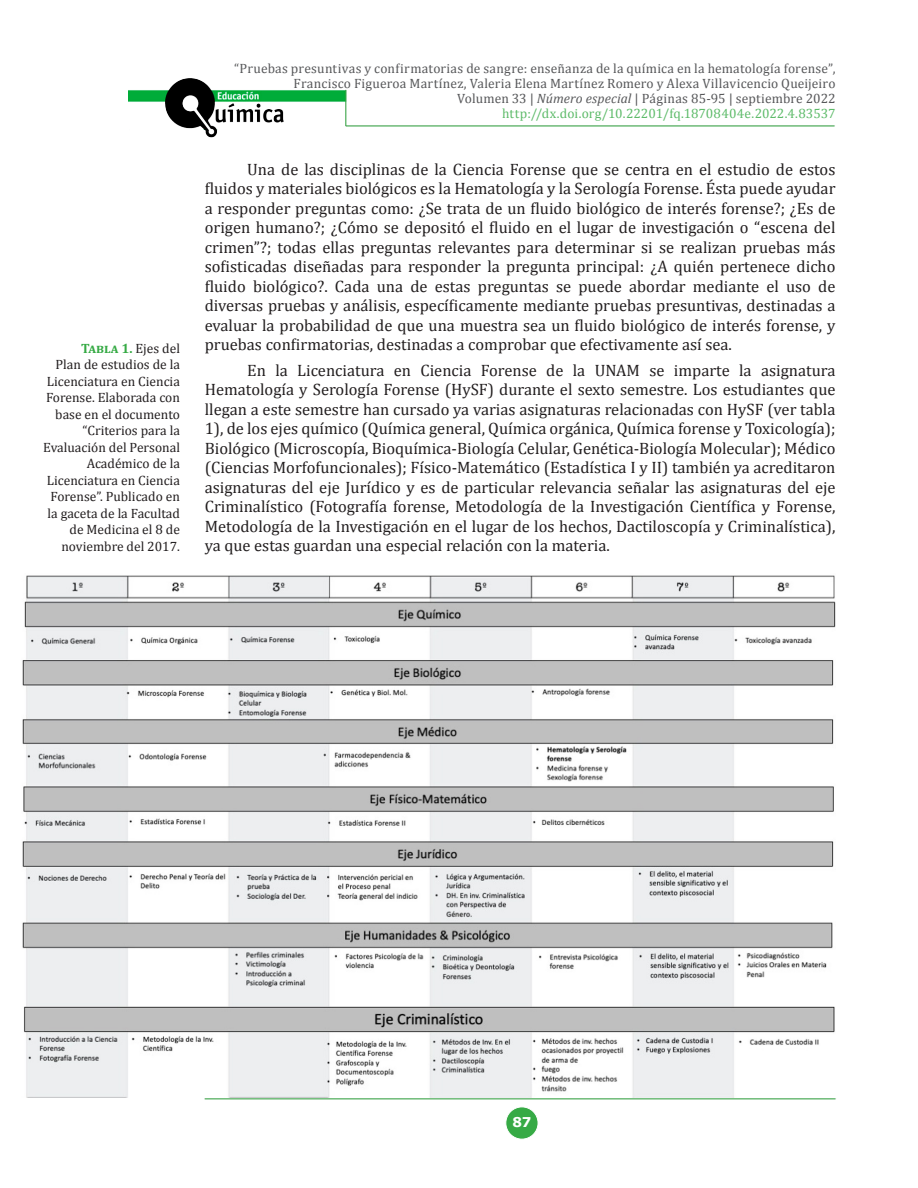
<style>
.page{position:relative;width:918px;height:1188px;background:#fff}
.page>*{position:absolute;margin:0;border:0;box-sizing:border-box;transform-origin:0 0}
.P-San{font:16.5px/19.5px "Cambria";color:#231f20;text-align:justify}
.t1{font:13.5px/15px "Cambria";letter-spacing:.015em;color:#57585a;text-align:right}
.PieImg{font:13.5px/16.5px "Cambria";color:#231f20;text-align:right}
.t2{font:700 13.5px "Verdana";color:#fff}
.s1{font-weight:700;color:#36aa45}
.s2{font-style:italic}
.s3{color:#5ebb6a}
</style>
<div class="page">
<img style="left:128px;top:78px;width:217px;height:59px">
<hr style="left:345px;top:125px;width:491px;height:2px;background:#85c38d">
<hr style="left:346px;top:126px;width:489px;height:1px;background:#36aa45">
<hr style="left:345px;top:89px;width:2px;height:38px;background:#231f20;opacity:.44">
<hr style="left:346px;top:90px;width:1px;height:36px;background:#36aa45">
<div style="left:506px;top:1107px;width:32px;height:32px;background:#36aa45;border-radius:50%"></div>
<div style="left:505px;top:1107px;width:33px;height:33px;border:1px solid #fff;border-radius:50%"></div>
<hr style="left:204px;top:1098px;width:632px;height:2px;background:#76be7f">
<hr style="left:205px;top:1099px;width:631px;height:1px;background:#36aa45">
<img style="left:22px;top:575px;width:814px;height:523px">
<p class="PieImg" style="left:43px;top:340px;width:138px"><span class="s1">Tabla 1.</span> Ejes del<br>Plan de estudios de la<br>Licenciatura en Ciencia<br>Forense. Elaborada con base en el documento “Criterios para la<br>Evaluación del Personal<br>Académico de la<br>Licenciatura en Ciencia<br>Forense”. Publicado en la gaceta de la Facultad de Medicina el 8 de noviembre del 2017.</p>
<p class="t1" style="left:234px;top:61px;width:603px">“Pruebas presuntivas y confirmatorias de sangre: enseñanza de la química en la hematología forense”, Francisco Figueroa Martínez, Valeria Elena Martínez Romero y Alexa Villavicencio Queijeiro<br>Volumen 33 | <span class="s2">Número especial</span> | Páginas 85-95 | septiembre 2022 <span class="s3">http://dx.doi.org/10.22201/fq.18708404e.2022.4.83537</span></p>
<p class="P-San" style="left:205px;top:160px;width:632px;text-indent:43px">Una de las disciplinas de la Ciencia Forense que se centra en el estudio de estos fluidos y materiales biológicos es la Hematología y la Serología Forense. Ésta puede ayudar a responder preguntas como: ¿Se trata de un fluido biológico de interés forense?; ¿Es de origen humano?; ¿Cómo se depositó el fluido en el lugar de investigación o “escena del crimen”?; todas ellas preguntas relevantes para determinar si se realizan pruebas más sofisticadas diseñadas para responder la pregunta principal: ¿A quién pertenece dicho fluido biológico?. Cada una de estas preguntas se puede abordar mediante el uso de diversas pruebas y análisis, específicamente mediante pruebas presuntivas, destinadas a evaluar la probabilidad de que una muestra sea un fluido biológico de interés forense, y pruebas confirmatorias, destinadas a comprobar que efectivamente así sea.</p>
<p class="P-San" style="left:205px;top:361px;width:632px;text-indent:43px">En la Licenciatura en Ciencia Forense de la UNAM se imparte la asignatura Hematología y Serología Forense (HySF) durante el sexto semestre. Los estudiantes que llegan a este semestre han cursado ya varias asignaturas relacionadas con HySF (ver tabla 1), de los ejes químico (Química general, Química orgánica, Química forense y Toxicología); Biológico (Microscopía, Bioquímica-Biología Celular, Genética-Biología Molecular); Médico (Ciencias Morfofuncionales); Físico-Matemático (Estadística I y II) también ya acreditaron asignaturas del eje Jurídico y es de particular relevancia señalar las asignaturas del eje Criminalístico (Fotografía forense, Metodología de la Investigación Científica y Forense, Metodología de la Investigación en el lugar de los hechos, Dactiloscopía y Criminalística), ya que estas guardan una especial relación con la materia.</p>
<p class="t2" style="left:512px;top:1113px;width:21px">87</p>
</div>
